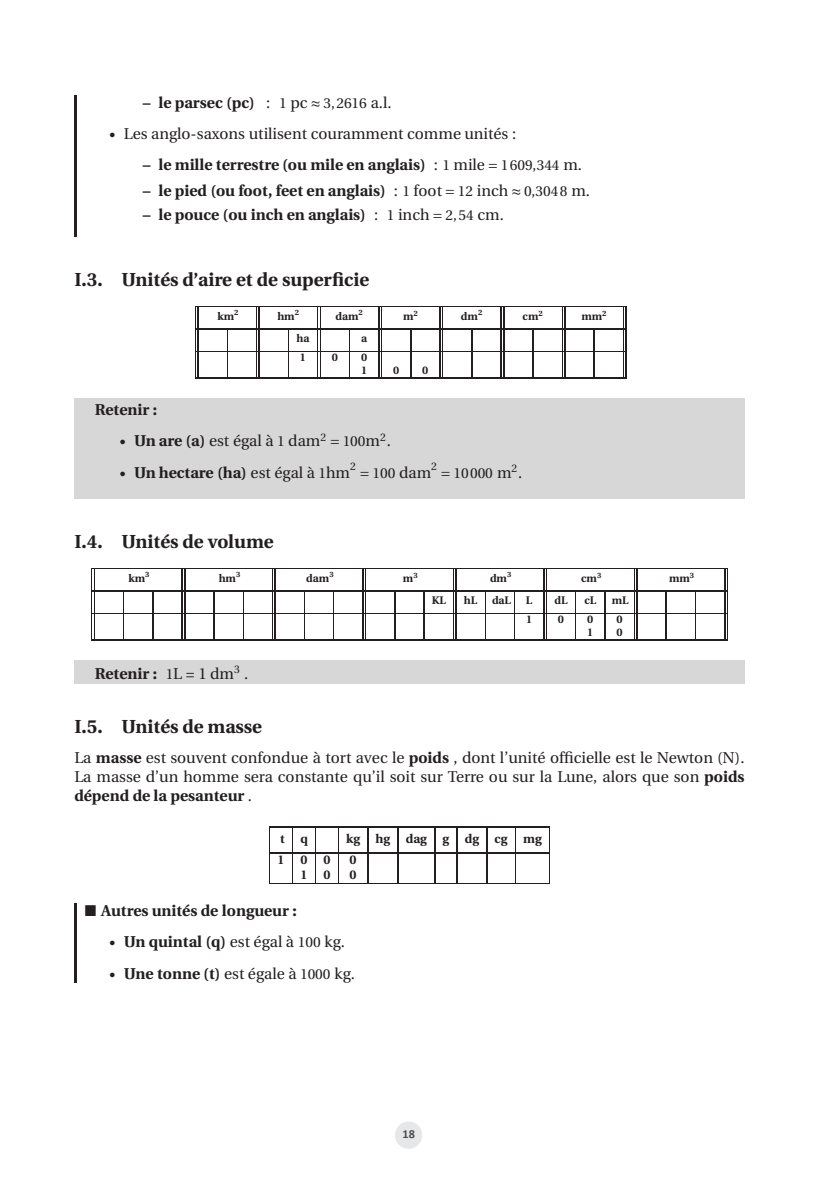
<style>
.page{position:relative;width:819px;height:1191px;background:#fff}
.page>*{position:absolute;margin:0;border:0;box-sizing:border-box;transform-origin:0 0}
.t1{font:700 18.9px "Utopia";color:#231f20}
.t2{font:15.75px/18.7px "Utopia";color:#231f20;text-align:justify}
.t3{font:700 15.75px "Utopia";color:#231f20}
.t4{font:14.35px "Utopia";letter-spacing:-.005em;color:#231f20}
.t5{font:700 12.6px "Utopia";color:#231f20}
.t6{font:700 12.25px "Calibri";color:#4b4c4d}
.t7{font:700 11.03px/13.3px "Utopia";color:#231f20}
.t8{font:11.03px "Utopia";color:#231f20}
.t9{font:700 7.7px "Utopia";color:#231f20}
.s1{font-weight:400}
.s2{font-weight:400;font-size:14.35px}
.s3{font-weight:700}
.s4{font-size:14.35px}
.s5{font-size:15.75px}
</style>
<div class="page">
<div style="left:395px;top:1121px;width:27px;height:27px;background:#e6e7e9;border-radius:50%"></div>
<img style="left:74px;top:95px;width:3px;height:142px">
<img style="left:195px;top:306px;width:431px;height:1px">
<img style="left:199px;top:329px;width:424px;height:1px">
<img style="left:199px;top:351px;width:424px;height:1px">
<svg style="left:195px;top:307px;width:4px;height:71px"></svg>
<svg style="left:227px;top:329px;width:1px;height:49px"></svg>
<svg style="left:256px;top:307px;width:4px;height:71px"></svg>
<svg style="left:288px;top:329px;width:1px;height:49px"></svg>
<svg style="left:317px;top:307px;width:4px;height:71px"></svg>
<svg style="left:349px;top:329px;width:1px;height:49px"></svg>
<svg style="left:378px;top:307px;width:4px;height:71px"></svg>
<svg style="left:410px;top:329px;width:1px;height:49px"></svg>
<svg style="left:440px;top:307px;width:3px;height:71px"></svg>
<svg style="left:471px;top:329px;width:1px;height:49px"></svg>
<svg style="left:501px;top:307px;width:3px;height:71px"></svg>
<svg style="left:533px;top:329px;width:1px;height:49px"></svg>
<svg style="left:562px;top:307px;width:3px;height:71px"></svg>
<svg style="left:594px;top:329px;width:1px;height:49px"></svg>
<svg style="left:623px;top:307px;width:4px;height:71px"></svg>
<img style="left:195px;top:378px;width:431px;height:1px">
<img style="left:95px;top:568px;width:629px;height:1px">
<img style="left:95px;top:590px;width:629px;height:1px">
<img style="left:95px;top:613px;width:629px;height:1px">
<svg style="left:91px;top:568px;width:4px;height:72px"></svg>
<svg style="left:123px;top:591px;width:1px;height:49px"></svg>
<svg style="left:153px;top:591px;width:1px;height:49px"></svg>
<svg style="left:182px;top:568px;width:3px;height:72px"></svg>
<svg style="left:214px;top:591px;width:1px;height:49px"></svg>
<svg style="left:243px;top:591px;width:1px;height:49px"></svg>
<svg style="left:272px;top:568px;width:4px;height:72px"></svg>
<svg style="left:304px;top:591px;width:1px;height:49px"></svg>
<svg style="left:333px;top:591px;width:1px;height:49px"></svg>
<svg style="left:362px;top:568px;width:4px;height:72px"></svg>
<svg style="left:394px;top:591px;width:1px;height:49px"></svg>
<svg style="left:424px;top:591px;width:1px;height:49px"></svg>
<svg style="left:453px;top:568px;width:3px;height:72px"></svg>
<svg style="left:485px;top:591px;width:1px;height:49px"></svg>
<svg style="left:514px;top:591px;width:1px;height:49px"></svg>
<svg style="left:543px;top:568px;width:4px;height:72px"></svg>
<svg style="left:575px;top:591px;width:1px;height:49px"></svg>
<svg style="left:604px;top:591px;width:1px;height:49px"></svg>
<svg style="left:634px;top:568px;width:3px;height:72px"></svg>
<svg style="left:666px;top:591px;width:1px;height:49px"></svg>
<svg style="left:695px;top:591px;width:1px;height:49px"></svg>
<svg style="left:724px;top:568px;width:4px;height:72px"></svg>
<img style="left:91px;top:640px;width:636px;height:1px">
<img style="left:270px;top:827px;width:279px;height:1px">
<img style="left:270px;top:852px;width:279px;height:1px">
<svg style="left:269px;top:827px;width:1px;height:56px"></svg>
<svg style="left:292px;top:827px;width:1px;height:56px"></svg>
<svg style="left:315px;top:827px;width:1px;height:56px"></svg>
<svg style="left:338px;top:827px;width:1px;height:56px"></svg>
<svg style="left:367px;top:827px;width:1px;height:56px"></svg>
<svg style="left:398px;top:827px;width:1px;height:56px"></svg>
<svg style="left:434px;top:827px;width:1px;height:56px"></svg>
<svg style="left:456px;top:827px;width:1px;height:56px"></svg>
<svg style="left:486px;top:827px;width:1px;height:56px"></svg>
<svg style="left:515px;top:827px;width:1px;height:56px"></svg>
<svg style="left:549px;top:827px;width:1px;height:56px"></svg>
<img style="left:269px;top:883px;width:281px;height:1px">
<img style="left:74px;top:904px;width:3px;height:78px">
<svg style="left:331px;top:440px;width:8px;height:4px"></svg>
<svg style="left:361px;top:471px;width:8px;height:4px"></svg>
<svg style="left:441px;top:471px;width:8px;height:4px"></svg>
<p class="t3" style="left:143px;top:93px;width:250px">– le parsec (pc) <span class="s1">:</span> <span class="s2">1</span> <span class="s1">pc</span> ≈ <span class="s2">3,2616</span> <span class="s1">a.l.</span></p>
<p class="t2" style="left:109px;top:124px;width:409px">• Les anglo-saxons utilisent couramment comme unités :</p>
<p class="t3" style="left:143px;top:156px;width:440px">– le mille terrestre (ou mile en anglais) <span class="s1">:</span> <span class="s2">1</span> <span class="s1">mile</span> <span class="s2">1609,344</span> <span class="s1">m.</span></p>
<p class="t3" style="left:143px;top:181px;width:448px">– le pied (ou foot, feet en anglais) <span class="s1">:</span> <span class="s2">1</span> <span class="s1">foot</span> <span class="s2">12</span> <span class="s1">inch</span> ≈ <span class="s2">0,3048</span> <span class="s1">m.</span></p>
<p class="t3" style="left:143px;top:206px;width:362px">– le pouce (ou inch en anglais) <span class="s1">:</span> <span class="s2">1</span> <span class="s1">inch</span> <span class="s2">2,54</span> <span class="s1">cm.</span></p>
<p class="t1" style="left:74px;top:269px;width:296px">I.3. Unités d’aire et de superficie</p>
<p class="t7" style="left:217px;top:310px;width:18px">km</p>
<p class="t9" style="left:234px;top:308px;width:6px">2</p>
<p class="t7" style="left:277px;top:310px;width:19px">hm</p>
<p class="t9" style="left:295px;top:308px;width:6px">2</p>
<p class="t7" style="left:335px;top:310px;width:24px">dam</p>
<p class="t9" style="left:358px;top:308px;width:6px">2</p>
<p class="t7" style="left:403px;top:310px;width:16px">m<sup>2</sup></p>
<p class="t7" style="left:461px;top:310px;width:19px">dm</p>
<p class="t9" style="left:478px;top:308px;width:6px">2</p>
<p class="t7" style="left:522px;top:310px;width:22px">cm<sup>2</sup></p>
<p class="t7" style="left:581px;top:310px;width:27px">mm<sup>2</sup></p>
<p class="t7" style="left:296px;top:332px;width:14px">ha</p>
<p class="t7" style="left:361px;top:332px;width:7px">a</p>
<p class="t7" style="left:300px;top:350px;width:8px">1</p>
<p class="t7" style="left:332px;top:350px;width:8px">0</p>
<p class="t7" style="left:361px;top:350px;width:8px">0<br>1</p>
<p class="t7" style="left:393px;top:364px;width:8px">0</p>
<p class="t7" style="left:422px;top:364px;width:8px">0</p>
<p class="t3" style="left:95px;top:400px;width:64px">Retenir :</p>
<p class="t2" style="left:119px;top:432px;width:273px">• <span class="s3">Un are (a)</span> est égal à <span class="s4">1</span> dam<sup>2</sup> <span class="s4">100</span>m<sup>2</sup>.</p>
<p class="t3" style="left:119px;top:463px;width:232px">• Un hectare (ha) <span class="s1">est égal à</span> <span class="s2">1</span><span class="s1">hm</span></p>
<p class="t8" style="left:350px;top:460px;width:7px">2</p>
<p class="t4" style="left:372px;top:465px;width:60px">100 <span class="s5">dam</span></p>
<p class="t8" style="left:431px;top:460px;width:7px">2</p>
<p class="t4" style="left:453px;top:465px;width:70px">10000 <span class="s5">m</span><sup>2</sup><span class="s5">.</span></p>
<p class="t1" style="left:74px;top:531px;width:201px">I.4. Unités de volume</p>
<p class="t7" style="left:128px;top:571px;width:18px">km</p>
<p class="t9" style="left:145px;top:570px;width:6px">3</p>
<p class="t7" style="left:219px;top:571px;width:19px">hm</p>
<p class="t9" style="left:236px;top:570px;width:6px">3</p>
<p class="t7" style="left:306px;top:571px;width:24px">dam</p>
<p class="t9" style="left:329px;top:570px;width:6px">3</p>
<p class="t7" style="left:403px;top:571px;width:16px">m<sup>3</sup></p>
<p class="t7" style="left:490px;top:571px;width:19px">dm</p>
<p class="t9" style="left:507px;top:570px;width:6px">3</p>
<p class="t7" style="left:581px;top:571px;width:22px">cm<sup>3</sup></p>
<p class="t7" style="left:669px;top:571px;width:27px">mm<sup>3</sup></p>
<p class="t7" style="left:431px;top:594px;width:16px">KL</p>
<p class="t7" style="left:464px;top:594px;width:15px">hL</p>
<p class="t7" style="left:492px;top:594px;width:21px">daL</p>
<p class="t7" style="left:526px;top:594px;width:8px">L</p>
<p class="t7" style="left:554px;top:594px;width:15px">dL</p>
<p class="t7" style="left:584px;top:594px;width:13px">cL</p>
<p class="t7" style="left:611px;top:594px;width:18px">mL</p>
<p class="t7" style="left:526px;top:612px;width:8px">1</p>
<p class="t7" style="left:558px;top:612px;width:8px">0</p>
<p class="t7" style="left:587px;top:612px;width:8px">0</p>
<p class="t7" style="left:616px;top:612px;width:8px">0</p>
<p class="t7" style="left:587px;top:625px;width:8px">1</p>
<p class="t7" style="left:616px;top:625px;width:8px">0</p>
<p class="t3" style="left:95px;top:664px;width:155px">Retenir : <span class="s2">1</span><span class="s1">L = 1 dm</span><sup>3</sup> <span class="s1">.</span></p>
<p class="t1" style="left:74px;top:715px;width:189px">I.5. Unités de masse</p>
<p class="t2" style="left:74px;top:749px;width:671px">La <span class="s3">masse</span> est souvent confondue à tort avec le <span class="s3">poids</span> , dont l’unité officielle est le Newton (N).<br>La masse d’un homme sera constante qu’il soit sur Terre ou sur la Lune, alors que son <span class="s3">poids dépend de la pesanteur</span> .</p>
<p class="t5" style="left:280px;top:831px;width:29px">t q</p>
<p class="t5" style="left:346px;top:831px;width:46px">kg hg</p>
<p class="t5" style="left:406px;top:831px;width:137px">dag g dg cg mg</p>
<p class="t5" style="left:277px;top:852px;width:9px">1</p>
<p class="t5" style="left:300px;top:852px;width:9px">0</p>
<p class="t5" style="left:323px;top:852px;width:9px">0</p>
<p class="t5" style="left:349px;top:852px;width:9px">0</p>
<p class="t5" style="left:300px;top:867px;width:9px">1</p>
<p class="t5" style="left:323px;top:867px;width:9px">0</p>
<p class="t5" style="left:349px;top:867px;width:9px">0</p>
<p class="t3" style="left:101px;top:901px;width:197px">Autres unités de longueur :</p>
<p class="t3" style="left:109px;top:933px;width:238px">• Un quintal (q) <span class="s1">est égal à</span> <span class="s2">100</span> <span class="s1">kg.</span></p>
<p class="t2" style="left:109px;top:964px;width:248px">• <span class="s3">Une tonne (t)</span> est égale à <span class="s4">1000</span> kg.</p>
<p class="t6" style="left:402px;top:1126px;width:14px">18</p>
</div>
